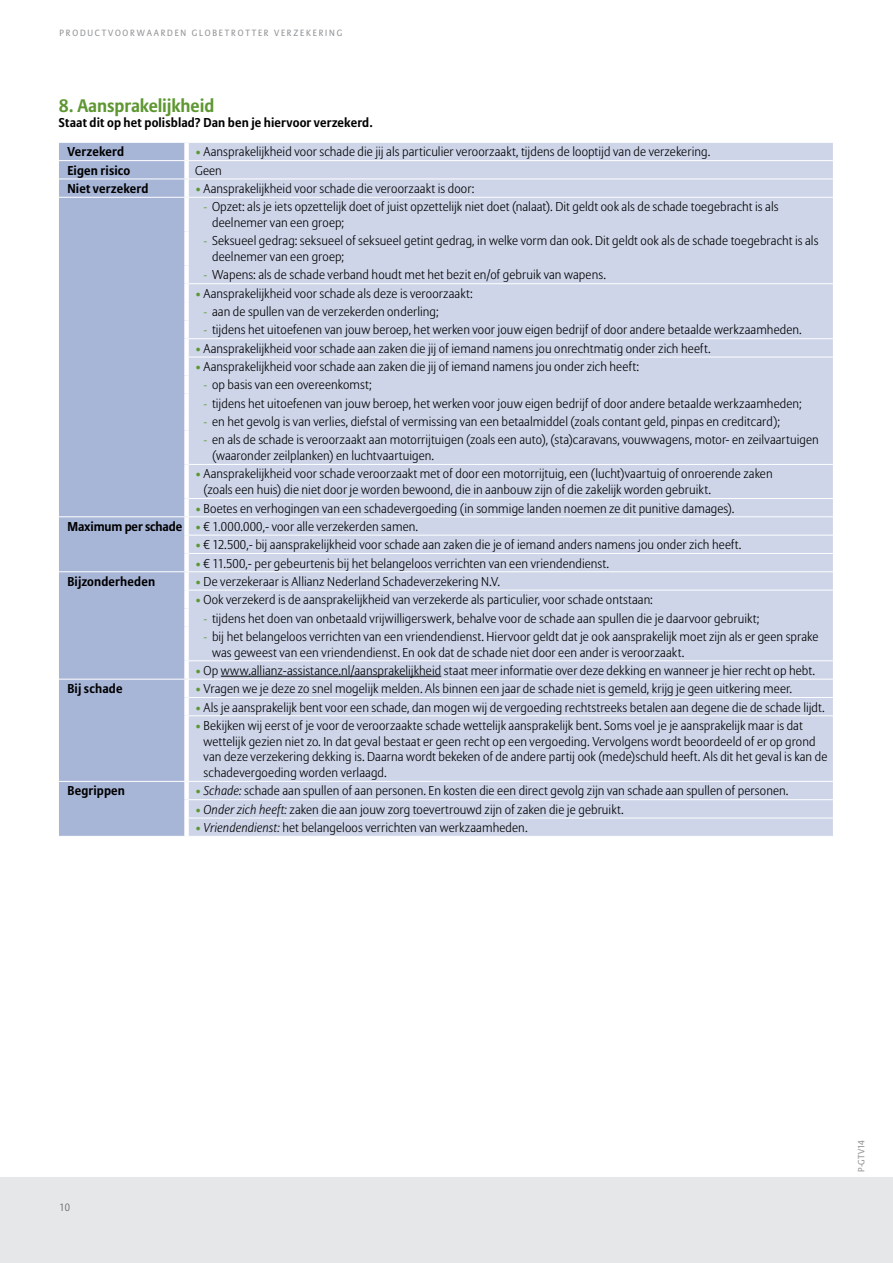
<style>
.page{position:relative;width:893px;height:1263px;background:#fff}
.page>*{position:absolute;margin:0;border:0;box-sizing:border-box;transform-origin:0 0}
.t1{font:700 18px "Allianz Sans";letter-spacing:-.005em;color:#5e9732}
.t2{font:300 12.75px/15.8px "Allianz Sans";letter-spacing:.005em;color:#000}
.t3{font:700 12.75px "Allianz Sans";letter-spacing:.01em;color:#000}
.t4{font:300 10.5px "Allianz Sans";color:#58595b}
.t5{font:9px "Allianz Sans";letter-spacing:.2em;color:#939598}
.s1{font-size:12px;color:#5e9732}
.s2{font-weight:700}
.s3{font-style:italic;font-size:12px;color:#5e9732}
.s4{font-style:italic}
</style>
<div class="page">
<div style="left:0;top:1178px;width:893px;height:85px;background:#e6e7e8"></div>
<div style="left:59px;top:143px;width:125px;height:693px;background:#a7b5d7"></div>
<div style="left:189px;top:143px;width:644px;height:693px;background:#ced5e9"></div>
<hr style="left:59px;top:160px;width:128px;height:1px;background:#fff">
<hr style="left:187px;top:160px;width:646px;height:1px;background:#fff">
<hr style="left:59px;top:179px;width:128px;height:1px;background:#fff">
<hr style="left:187px;top:179px;width:646px;height:1px;background:#fff">
<hr style="left:59px;top:197px;width:128px;height:1px;background:#fff">
<hr style="left:187px;top:197px;width:646px;height:1px;background:#fff">
<hr style="left:189px;top:283px;width:644px;height:1px;background:#fff">
<hr style="left:189px;top:338px;width:644px;height:1px;background:#fff">
<hr style="left:189px;top:357px;width:644px;height:1px;background:#fff">
<hr style="left:189px;top:464px;width:644px;height:1px;background:#fff">
<hr style="left:189px;top:498px;width:644px;height:1px;background:#fff">
<hr style="left:59px;top:516px;width:128px;height:1px;background:#fff">
<hr style="left:187px;top:516px;width:646px;height:1px;background:#fff">
<hr style="left:189px;top:535px;width:644px;height:1px;background:#fff">
<hr style="left:189px;top:553px;width:644px;height:1px;background:#fff">
<hr style="left:59px;top:571px;width:128px;height:1px;background:#fff">
<hr style="left:187px;top:571px;width:646px;height:1px;background:#fff">
<hr style="left:189px;top:590px;width:644px;height:1px;background:#fff">
<hr style="left:189px;top:660px;width:644px;height:1px;background:#fff">
<hr style="left:59px;top:679px;width:128px;height:1px;background:#fff">
<hr style="left:187px;top:679px;width:646px;height:1px;background:#fff">
<hr style="left:189px;top:697px;width:644px;height:1px;background:#fff">
<hr style="left:189px;top:715px;width:644px;height:1px;background:#fff">
<hr style="left:59px;top:781px;width:128px;height:1px;background:#fff">
<hr style="left:187px;top:781px;width:646px;height:1px;background:#fff">
<hr style="left:189px;top:799px;width:644px;height:1px;background:#fff">
<hr style="left:189px;top:818px;width:644px;height:1px;background:#fff">
<hr style="left:221px;top:676px;width:220px;height:1px;background:#000">
<p class="t5" style="left:60px;top:27px;width:167px">PRODUCTVOORWAARDEN GLOBETROTTER</p>
<p class="t5" style="left:274px;top:27px;width:7px">VER</p>
<p class="t5" style="left:293px;top:27px;width:43px">ZEKER ING</p>
<h1 class="t1" style="left:59px;top:94px;width:157px">8. Aansprakelijkheid</h1>
<p class="t3" style="left:59px;top:115px;width:315px">Staat dit op het polisblad? Dan ben je hiervoor verzekerd.</p>
<p class="t3" style="left:67px;top:144px;width:58px">Verzekerd</p>
<p class="t2" style="left:195px;top:144px;width:517px"><span class="s1">•</span> Aansprakelijkheid voor schade die jij als particulier veroorzaakt, tijdens de looptijd van de verzekering.</p>
<p class="t3" style="left:67px;top:162px;width:64px">Eigen risico</p>
<p class="t2" style="left:195px;top:162px;width:28px">Geen</p>
<p class="t3" style="left:67px;top:181px;width:82px">Niet verzekerd</p>
<p class="t2" style="left:195px;top:180px;width:281px"><span class="s1">•</span> Aansprakelijkheid voor schade die veroorzaakt is door:</p>
<p class="t2" style="left:212px;top:199px;width:568px;text-indent:-9px"><span class="s1">-</span> Opzet: als je iets opzettelijk doet of juist opzettelijk niet doet (nalaat). Dit geldt ook als de schade toegebracht is als deelnemer van een groep;</p>
<p class="t2" style="left:212px;top:233px;width:608px;text-indent:-9px"><span class="s1">-</span> Seksueel gedrag: seksueel of seksueel getint gedrag, in welke vorm dan ook. Dit geldt ook als de schade toegebracht is als deelnemer van een groep;</p>
<p class="t2" style="left:204px;top:267px;width:404px"><span class="s1">-</span> Wapens: als de schade verband houdt met het bezit en/of gebruik van wapens.</p>
<p class="t2" style="left:195px;top:285px;width:279px"><span class="s1">•</span> Aansprakelijkheid voor schade als deze is veroorzaakt:</p>
<p class="t2" style="left:204px;top:304px;width:236px"><span class="s1">-</span> aan de spullen van de verzekerden onderling;</p>
<p class="t2" style="left:204px;top:322px;width:600px"><span class="s1">-</span> tijdens het uitoefenen van jouw beroep, het werken voor jouw eigen bedrijf of door andere betaalde werkzaamheden.</p>
<p class="t2" style="left:195px;top:340px;width:517px"><span class="s1">•</span> Aansprakelijkheid voor schade aan zaken die jij of iemand namens jou onrechtmatig onder zich heeft.</p>
<p class="t2" style="left:195px;top:359px;width:446px"><span class="s1">•</span> Aansprakelijkheid voor schade aan zaken die jij of iemand namens jou onder zich heeft:</p>
<p class="t2" style="left:204px;top:377px;width:170px"><span class="s1">-</span> op basis van een overeenkomst;</p>
<p class="t2" style="left:204px;top:395px;width:600px"><span class="s1">-</span> tijdens het uitoefenen van jouw beroep, het werken voor jouw eigen bedrijf of door andere betaalde werkzaamheden;</p>
<p class="t2" style="left:204px;top:414px;width:578px"><span class="s1">-</span> en het gevolg is van verlies, diefstal of vermissing van een betaalmiddel (zoals contant geld, pinpas en creditcard);</p>
<p class="t2" style="left:212px;top:432px;width:608px;text-indent:-9px"><span class="s1">-</span> en als de schade is veroorzaakt aan motorrijtuigen (zoals een auto), (sta)caravans, vouwwagens, motor- en zeilvaartuigen (waaronder zeilplanken) en luchtvaartuigen.</p>
<p class="t2" style="left:204px;top:466px;width:571px;text-indent:-9px"><span class="s1">•</span> Aansprakelijkheid voor schade veroorzaakt met of door een motorrijtuig, een (lucht)vaartuig of onroerende zaken (zoals een huis) die niet door je worden bewoond, die in aanbouw zijn of die zakelijk worden gebruikt.</p>
<p class="t2" style="left:67px;top:499px;width:668px;line-height:18.3px;text-indent:128px"><span class="s1">•</span> Boetes en verhogingen van een schadevergoeding (in sommige landen noemen ze dit punitive damages).<br><span class="s2">Maximum per schade</span> <span class="s1">•</span> € 1.000.000,- voor alle verzekerden samen.</p>
<p class="t2" style="left:195px;top:537px;width:548px"><span class="s1">•</span> € 12.500,- bij aansprakelijkheid voor schade aan zaken die je of iemand anders namens jou onder zich heeft.</p>
<p class="t2" style="left:195px;top:555px;width:416px"><span class="s1">•</span> € 11.500,- per gebeurtenis bij het belangeloos verrichten van een vriendendienst.</p>
<p class="t3" style="left:67px;top:574px;width:89px">Bijzonderheden</p>
<p class="t2" style="left:195px;top:573px;width:306px"><span class="s1">•</span> De verzekeraar is Allianz Nederland Schadeverzekering N.V.</p>
<p class="t2" style="left:195px;top:592px;width:459px"><span class="s1">•</span> Ook verzekerd is de aansprakelijkheid van verzekerde als particulier, voor schade ontstaan:</p>
<p class="t2" style="left:204px;top:610px;width:557px"><span class="s1">-</span> tijdens het doen van onbetaald vrijwilligerswerk, behalve voor de schade aan spullen die je daarvoor gebruikt;</p>
<p class="t2" style="left:212px;top:628px;width:608px;text-indent:-9px"><span class="s1">-</span> bij het belangeloos verrichten van een vriendendienst. Hiervoor geldt dat je ook aansprakelijk moet zijn als er geen sprake was geweest van een vriendendienst. En ook dat de schade niet door een ander is veroorzaakt.</p>
<p class="t2" style="left:195px;top:662px;width:621px"><span class="s1">•</span> Op www.allianz-assistance.nl/aansprakelijkheid staat meer informatie over deze dekking en wanneer je hier recht op hebt.</p>
<p class="t3" style="left:67px;top:681px;width:57px">Bij schade</p>
<p class="t2" style="left:195px;top:681px;width:599px"><span class="s1">•</span> Vragen we je deze zo snel mogelijk melden. Als binnen een jaar de schade niet is gemeld, krijg je geen uitkering meer.</p>
<p class="t2" style="left:195px;top:699px;width:631px"><span class="s1">•</span> Als je aansprakelijk bent voor een schade, dan mogen wij de vergoeding rechtstreeks betalen aan degene die de schade lijdt.</p>
<p class="t2" style="left:204px;top:717px;width:625px;text-indent:-9px"><span class="s1">•</span> Bekijken wij eerst of je voor de veroorzaakte schade wettelijk aansprakelijk bent. Soms voel je je aansprakelijk maar is dat wettelijk gezien niet zo. In dat geval bestaat er geen recht op een vergoeding. Vervolgens wordt beoordeeld of er op grond van deze verzekering dekking is. Daarna wordt bekeken of de andere partij ook (mede)schuld heeft. Als dit het geval is kan de schadevergoeding worden verlaagd.</p>
<p class="t3" style="left:67px;top:783px;width:59px">Begrippen</p>
<p class="t2" style="left:195px;top:783px;width:595px"><span class="s3">•</span> <span class="s4">Schade:</span> schade aan spullen of aan personen. En kosten die een direct gevolg zijn van schade aan spullen of personen.</p>
<p class="t2" style="left:195px;top:801px;width:430px"><span class="s3">•</span> <span class="s4">Onder zich heeft:</span> zaken die aan jouw zorg toevertrouwd zijn of zaken die je gebruikt.</p>
<p class="t2" style="left:195px;top:819px;width:334px"><span class="s3">•</span> <span class="s4">Vriendendienst:</span> het belangeloos verrichten van werkzaamheden.</p>
<p class="t4" style="left:60px;top:1201px;width:12px">10</p>
<p class="t5" style="left:856px;top:1172px;width:34px;rotate:-90deg">P-GTV14</p>
</div>
